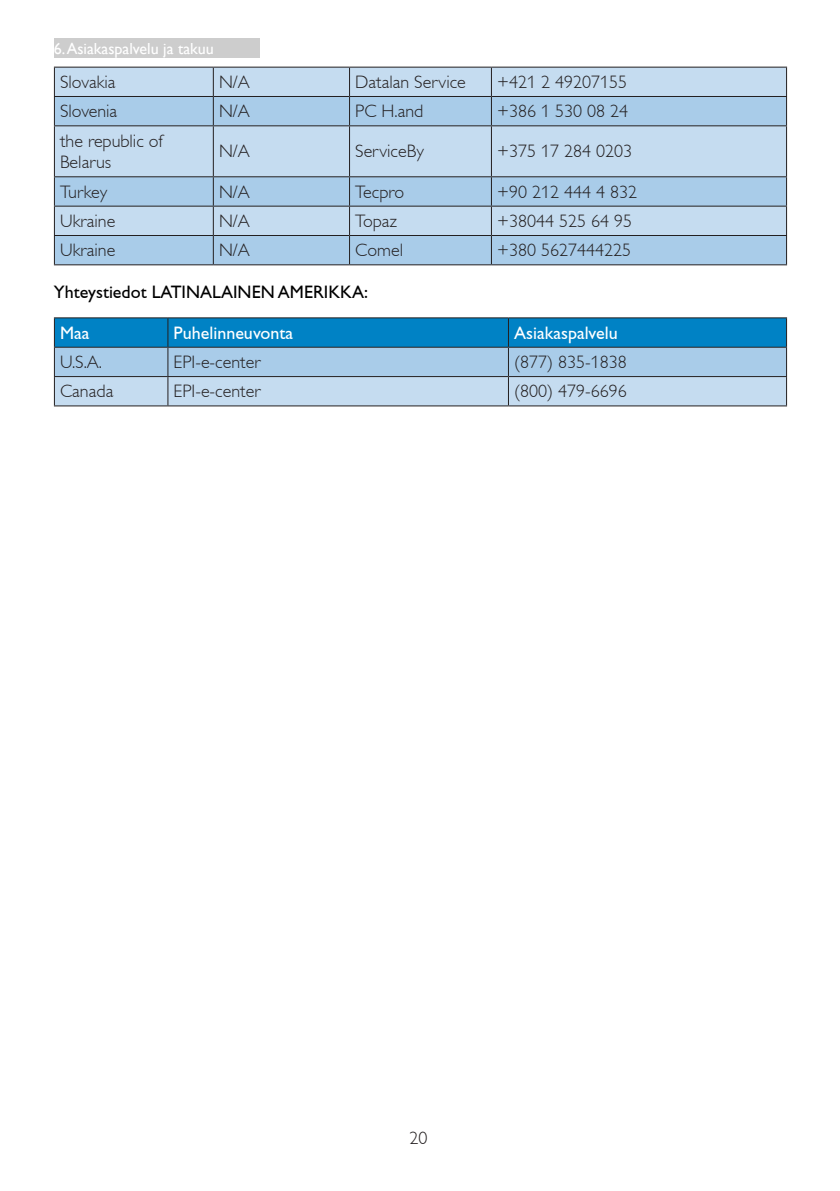
<style>
.page{position:relative;width:840px;height:1191px;background:#fff}
.page>*{position:absolute;margin:0;border:0;box-sizing:border-box;transform-origin:0 0}
.t1{font:300 18px/21.6px "Gill Alt One";color:#231f20}
.Heading_3{font:18px "Gill Alt One";color:#000}
.t2{font:18px "Gill Alt One";color:#fff}
.t3{font:16px "Gill Sans Alt One WGL";color:#fff}
</style>
<div class="page">
<div style="left:54px;top:38px;width:205px;height:20px;background:#cdcdcd"></div>
<div style="left:55px;top:68px;width:730px;height:28px;background:#c5dcf0"></div>
<svg style="left:55px;top:97px;width:730px;height:167px;background:#b5d2ea"></svg>
<hr style="left:54px;top:67px;width:159px;height:1px;background:#231f20">
<hr style="left:213px;top:67px;width:136px;height:1px;background:#231f20">
<hr style="left:349px;top:67px;width:142px;height:1px;background:#231f20">
<hr style="left:491px;top:67px;width:295px;height:1px;background:#231f20">
<svg style="left:54px;top:68px;width:1px;height:57px"></svg>
<hr style="left:54px;top:96px;width:159px;height:1px;background:#231f20">
<svg style="left:213px;top:68px;width:1px;height:57px"></svg>
<hr style="left:213px;top:96px;width:136px;height:1px;background:#231f20">
<svg style="left:349px;top:68px;width:1px;height:57px"></svg>
<hr style="left:349px;top:96px;width:142px;height:1px;background:#231f20">
<svg style="left:490px;top:68px;width:1px;height:57px"></svg>
<svg style="left:785px;top:68px;width:1px;height:57px"></svg>
<hr style="left:491px;top:96px;width:295px;height:1px;background:#231f20">
<hr style="left:54px;top:126px;width:1px;height:50px;background:#231f20">
<hr style="left:54px;top:125px;width:159px;height:1px;background:#231f20">
<hr style="left:213px;top:126px;width:1px;height:50px;background:#231f20">
<hr style="left:213px;top:125px;width:136px;height:1px;background:#231f20">
<hr style="left:349px;top:126px;width:1px;height:50px;background:#231f20">
<hr style="left:349px;top:125px;width:142px;height:1px;background:#231f20">
<hr style="left:490px;top:126px;width:1px;height:50px;background:#231f20">
<hr style="left:785px;top:126px;width:1px;height:50px;background:#231f20">
<hr style="left:491px;top:125px;width:295px;height:1px;background:#231f20">
<hr style="left:54px;top:176px;width:159px;height:1px;background:#231f20">
<hr style="left:213px;top:176px;width:136px;height:1px;background:#231f20">
<hr style="left:349px;top:176px;width:142px;height:1px;background:#231f20">
<hr style="left:491px;top:176px;width:295px;height:1px;background:#231f20">
<hr style="left:54px;top:206px;width:159px;height:1px;background:#231f20">
<hr style="left:213px;top:206px;width:136px;height:1px;background:#231f20">
<hr style="left:349px;top:206px;width:142px;height:1px;background:#231f20">
<hr style="left:491px;top:206px;width:295px;height:1px;background:#231f20">
<svg style="left:54px;top:177px;width:1px;height:87px"></svg>
<hr style="left:54px;top:235px;width:159px;height:1px;background:#231f20">
<hr style="left:54px;top:264px;width:159px;height:1px;background:#231f20">
<svg style="left:213px;top:177px;width:1px;height:87px"></svg>
<hr style="left:213px;top:235px;width:136px;height:1px;background:#231f20">
<hr style="left:213px;top:264px;width:136px;height:1px;background:#231f20">
<svg style="left:349px;top:177px;width:1px;height:87px"></svg>
<hr style="left:349px;top:235px;width:142px;height:1px;background:#231f20">
<hr style="left:349px;top:264px;width:142px;height:1px;background:#231f20">
<svg style="left:490px;top:177px;width:1px;height:87px"></svg>
<svg style="left:785px;top:177px;width:1px;height:87px"></svg>
<hr style="left:491px;top:235px;width:295px;height:1px;background:#231f20">
<hr style="left:491px;top:264px;width:295px;height:1px;background:#231f20">
<hr style="left:54px;top:317px;width:114px;height:1px;background:#231f20">
<hr style="left:168px;top:317px;width:340px;height:1px;background:#231f20">
<hr style="left:508px;top:317px;width:278px;height:1px;background:#231f20">
<svg style="left:54px;top:318px;width:732px;height:88px;background:#77b3d9"></svg>
<hr style="left:508px;top:376px;width:278px;height:1px;background:#231f20">
<hr style="left:508px;top:405px;width:278px;height:1px;background:#231f20">
<p class="t3" style="left:54px;top:38px;width:161px">6. Asiakaspalvelu ja takuu</p>
<p class="t1" style="left:60px;top:71px;width:57px">Slovakia</p>
<p class="t1" style="left:219px;top:71px;width:32px">N/A</p>
<p class="t1" style="left:355px;top:71px;width:112px">Datalan Service</p>
<p class="t1" style="left:497px;top:71px;width:131px">+421 2 49207155</p>
<p class="t1" style="left:60px;top:100px;width:59px">Slovenia</p>
<p class="t1" style="left:219px;top:100px;width:32px">N/A</p>
<p class="t1" style="left:355px;top:100px;width:70px">PC H.and</p>
<p class="t1" style="left:497px;top:100px;width:132px">+386 1 530 08 24</p>
<p class="t1" style="left:60px;top:130px;width:104px">the republic of<br>Belarus</p>
<p class="t1" style="left:219px;top:141px;width:32px">N/A</p>
<p class="t1" style="left:355px;top:141px;width:70px">ServiceBy</p>
<p class="t1" style="left:497px;top:141px;width:136px">+375 17 284 0203</p>
<p class="t1" style="left:60px;top:181px;width:49px">Turkey</p>
<p class="t1" style="left:219px;top:181px;width:32px">N/A</p>
<p class="t1" style="left:355px;top:181px;width:51px">Tecpro</p>
<p class="t1" style="left:497px;top:181px;width:141px">+90 212 444 4 832</p>
<p class="t1" style="left:60px;top:210px;width:57px">Ukraine</p>
<p class="t1" style="left:219px;top:210px;width:32px">N/A</p>
<p class="t1" style="left:355px;top:210px;width:43px">Topaz</p>
<p class="t1" style="left:497px;top:210px;width:136px">+38044 525 64 95</p>
<p class="t1" style="left:60px;top:239px;width:57px">Ukraine</p>
<p class="t1" style="left:219px;top:239px;width:32px">N/A</p>
<p class="t1" style="left:355px;top:239px;width:49px">Comel</p>
<p class="t1" style="left:497px;top:239px;width:135px">+380 5627444225</p>
<p class="Heading_3" style="left:54px;top:281px;width:315px">Yhteystiedot LATINALAINEN AMERIKKA:</p>
<p class="t2" style="left:60px;top:322px;width:31px">Maa</p>
<p class="t2" style="left:173px;top:322px;width:121px">Puhelinneuvonta</p>
<p class="t2" style="left:514px;top:322px;width:105px">Asiakaspalvelu</p>
<p class="t1" style="left:60px;top:351px;width:44px">U.S.A.</p>
<p class="t1" style="left:173px;top:351px;width:88px">EPI-e-center</p>
<p class="t1" style="left:514px;top:351px;width:114px">(877) 835-1838</p>
<p class="t1" style="left:60px;top:380px;width:55px">Canada</p>
<p class="t1" style="left:173px;top:380px;width:88px">EPI-e-center</p>
<p class="t1" style="left:514px;top:380px;width:114px">(800) 479-6696</p>
<p class="t1" style="left:409px;top:1127px;width:19px">20</p>
</div>
